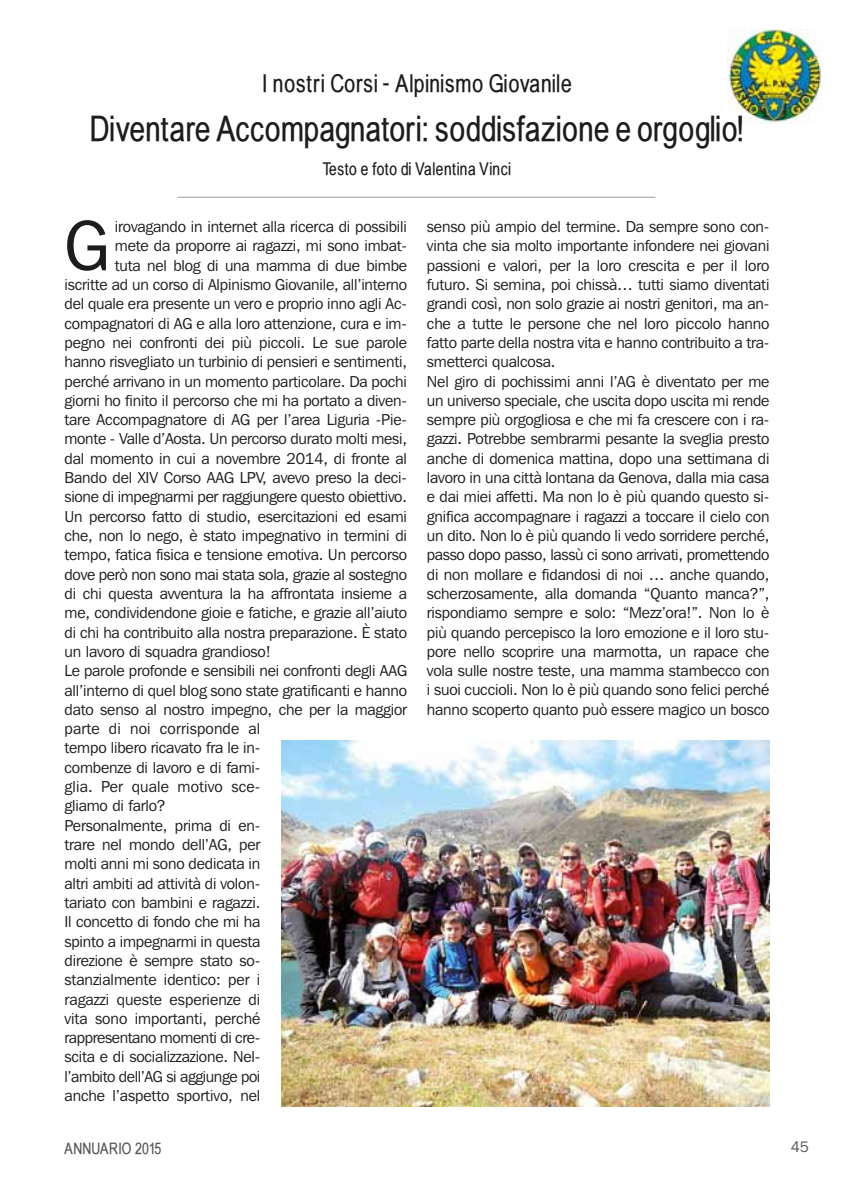
<style>
.page{position:relative;width:844px;height:1191px;background:#fff}
.page>*{position:absolute;margin:0;border:0;box-sizing:border-box;transform-origin:0 0}
.t1{font:70.17px "Franklin Gothic IT Cby BT";color:#1d1d1b}
.t2{font:35px "Babel Sans";letter-spacing:.015em;color:#1d1d1b}
.t3{font:24.5px "Babel Sans";letter-spacing:.035em;color:#1d1d1b}
.t4{font:17.5px "Babel Sans";letter-spacing:.03em;color:#1d1d1b}
.t5{font:15.75px/19.2px "Franklin Gothic IT Cby BT";letter-spacing:-.01em;color:#1d1d1b}
.t6{font:15.75px "Franklin Gothic IT Cby BT";letter-spacing:.01em;color:#1d1d1b}
.t7{font:15.75px "Babel Sans";color:#575756}
.t8{font:15.75px "Franklin Gothic";color:#575756}
</style>
<div class="page">
<hr style="left:177px;top:197px;width:478px;height:1px;background:#b2b2b2">
<img style="left:281px;top:740px;width:488px;height:366px">
<img style="left:727px;top:30px;width:94px;height:94px">
<h3 class="t3" style="left:262px;top:74px;width:311px">I nostri Corsi - Alpinismo Giovanile</h3>
<h2 class="t2" style="left:90px;top:116px;width:655px">Diventare Accompagnatori: soddisfazione e orgoglio!</h2>
<p class="t4" style="left:322px;top:162px;width:190px">Testo e foto di Valentina Vinci</p>
<h1 class="t1" style="left:64px;top:221px;width:46px">G</h1>
<p class="t5" style="left:115px;top:218px;width:293px">irovagando in internet alla ricerca di possibili</p>
<p class="t5" style="left:115px;top:238px;width:293px">mete da proporre ai ragazzi, mi sono imbat-</p>
<p class="t5" style="left:115px;top:257px;width:293px">tuta nel blog di una mamma di due bimbe</p>
<p class="t5" style="left:64px;top:276px;width:344px">iscritte ad un corso di Alpinismo Giovanile, all’interno</p>
<p class="t5" style="left:64px;top:296px;width:344px">del quale era presente un vero e proprio inno agli Ac-</p>
<p class="t5" style="left:64px;top:315px;width:344px">compagnatori di AG e alla loro attenzione, cura e im-</p>
<p class="t5" style="left:64px;top:334px;width:344px">pegno nei confronti dei più piccoli. Le sue parole</p>
<p class="t5" style="left:64px;top:354px;width:344px">hanno risvegliato un turbinio di pensieri e sentimenti,</p>
<p class="t5" style="left:64px;top:373px;width:344px">perché arrivano in un momento particolare. Da pochi</p>
<p class="t5" style="left:64px;top:392px;width:344px">giorni ho finito il percorso che mi ha portato a diven-</p>
<p class="t5" style="left:64px;top:411px;width:344px">tare Accompagnatore di AG per l’area Liguria -Pie-</p>
<p class="t5" style="left:64px;top:431px;width:344px">monte - Valle d’Aosta. Un percorso durato molti mesi,</p>
<p class="t5" style="left:64px;top:450px;width:344px">dal momento in cui a novembre 2014, di fronte al</p>
<p class="t5" style="left:64px;top:469px;width:344px">Bando del XIV Corso AAG LPV, avevo preso la deci-</p>
<p class="t5" style="left:64px;top:489px;width:344px">sione di impegnarmi per raggiungere questo obiettivo.</p>
<p class="t5" style="left:64px;top:508px;width:344px">Un percorso fatto di studio, esercitazioni ed esami</p>
<p class="t5" style="left:64px;top:527px;width:344px">che, non lo nego, è stato impegnativo in termini di</p>
<p class="t5" style="left:64px;top:547px;width:344px">tempo, fatica fisica e tensione emotiva. Un percorso</p>
<p class="t5" style="left:64px;top:566px;width:344px">dove però non sono mai stata sola, grazie al sostegno</p>
<p class="t5" style="left:64px;top:585px;width:344px">di chi questa avventura la ha affrontata insieme a</p>
<p class="t5" style="left:64px;top:604px;width:344px">me, condividendone gioie e fatiche, e grazie all’aiuto</p>
<p class="t5" style="left:64px;top:624px;width:344px">di chi ha contribuito alla nostra preparazione. È stato</p>
<p class="t5" style="left:64px;top:643px;width:208px">un lavoro di squadra grandioso!</p>
<p class="t5" style="left:64px;top:662px;width:344px">Le parole profonde e sensibili nei confronti degli AAG</p>
<p class="t5" style="left:64px;top:682px;width:344px">all’interno di quel blog sono state gratificanti e hanno</p>
<p class="t5" style="left:64px;top:701px;width:344px">dato senso al nostro impegno, che per la maggior</p>
<p class="t6" style="left:64px;top:723px;width:197px">parte di noi corrisponde al</p>
<p class="t5" style="left:64px;top:740px;width:197px">tempo libero ricavato fra le in-</p>
<p class="t5" style="left:64px;top:759px;width:197px">combenze di lavoro e di fami-</p>
<p class="t6" style="left:64px;top:781px;width:197px">glia. Per quale motivo sce-</p>
<p class="t5" style="left:64px;top:798px;width:103px">gliamo di farlo?</p>
<p class="t5" style="left:64px;top:817px;width:197px">Personalmente, prima di en-</p>
<p class="t5" style="left:64px;top:836px;width:197px">trare nel mondo dell’AG, per</p>
<p class="t5" style="left:64px;top:855px;width:197px">molti anni mi sono dedicata in</p>
<p class="t5" style="left:64px;top:875px;width:197px">altri ambiti ad attività di volon-</p>
<p class="t5" style="left:64px;top:894px;width:197px">tariato con bambini e ragazzi.</p>
<p class="t5" style="left:64px;top:913px;width:197px">Il concetto di fondo che mi ha</p>
<p class="t5" style="left:64px;top:933px;width:197px">spinto a impegnarmi in questa</p>
<p class="t5" style="left:64px;top:952px;width:197px">direzione è sempre stato so-</p>
<p class="t5" style="left:64px;top:971px;width:197px">stanzialmente identico: per i</p>
<p class="t5" style="left:64px;top:991px;width:197px">ragazzi queste esperienze di</p>
<p class="t5" style="left:64px;top:1010px;width:197px">vita sono importanti, perché</p>
<p class="t5" style="left:64px;top:1029px;width:197px">rappresentano momenti di cre-</p>
<p class="t5" style="left:64px;top:1048px;width:197px">scita e di socializzazione. Nel-</p>
<p class="t5" style="left:64px;top:1068px;width:197px">l’ambito dell’AG si aggiunge poi</p>
<p class="t5" style="left:64px;top:1087px;width:197px">anche l’aspetto sportivo, nel</p>
<p class="t5" style="left:427px;top:218px;width:344px">senso più ampio del termine. Da sempre sono con&shy;vinta che sia molto importante infondere nei giovani passioni e valori, per la loro crescita e per il loro futuro. Si semina, poi chissà… tutti siamo diventati grandi così, non solo grazie ai nostri genitori, ma an&shy;che a tutte le persone che nel loro piccolo hanno fatto parte della nostra vita e hanno contribuito a tra&shy;smetterci qualcosa.<br>Nel giro di pochissimi anni l’AG è diventato per me un universo speciale, che uscita dopo uscita mi rende sempre più orgogliosa e che mi fa crescere con i ra&shy;gazzi. Potrebbe sembrarmi pesante la sveglia presto anche di domenica mattina, dopo una settimana di lavoro in una città lontana da Genova, dalla mia casa e dai miei affetti. Ma non lo è più quando questo si&shy;gnifica accompagnare i ragazzi a toccare il cielo con un dito. Non lo è più quando li vedo sorridere perché, passo dopo passo, lassù ci sono arrivati, promettendo di non mollare e fidandosi di noi … anche quando, scherzosamente, alla domanda “Quanto manca?”, rispondiamo sempre e solo: “Mezz’ora!”. Non lo è più quando percepisco la loro emozione e il loro stu&shy;pore nello scoprire una marmotta, un rapace che vola sulle nostre teste, una mamma stambecco con i suoi cuccioli. Non lo è più quando sono felici perché hanno scoperto quanto può essere magico un bosco</p>
<p class="t7" style="left:64px;top:1142px;width:98px">ANNUARIO 2015</p>
<p class="t8" style="left:790px;top:1141px;width:20px">45</p>
</div>
